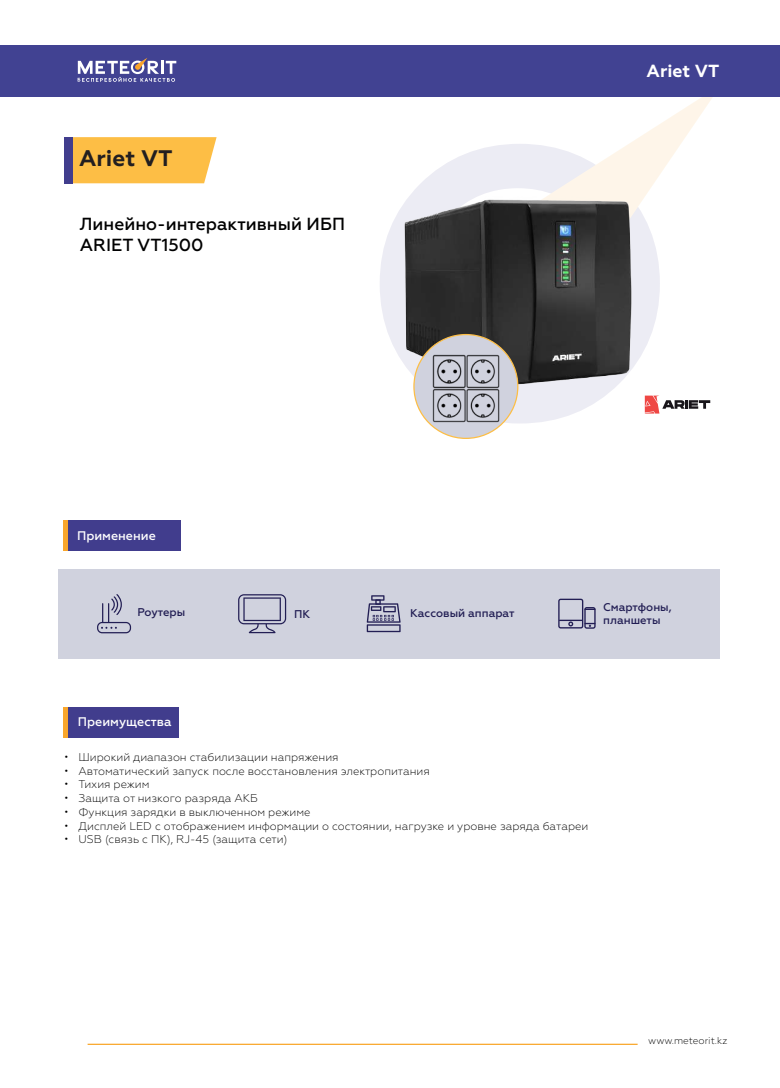
<style>
.page{position:relative;width:780px;height:1088px;background:#fff}
.page>*{position:absolute;margin:0;border:0;box-sizing:border-box;transform-origin:0 0}
.t1{font:700 22.5px "Geometria";color:#231f20}
.t2{font:500 17.5px/21px "Geometria";color:#000001}
.t3{font:700 17.5px "Geometria";color:#fff}
.t4{font:500 12.5px "Geometria";color:#fff}
.t5{font:300 11.25px "Geometria";color:#000001}
.t6{font:500 11.25px/13.5px "Geometria";color:#221e54}
.t7{font:300 10px "Geometria";color:#000001}
</style>
<div class="page">
<svg style="left:464px;top:97px;width:249px;height:239px"></svg>
<hr style="left:88px;top:1044px;width:549px;height:1px;background:#f9a62b">
<div style="left:0;top:45px;width:780px;height:52px;background:#414292"></div>
<svg style="left:78px;top:58px;width:98px;height:24px"></svg>
<div style="left:73px;top:137px;width:143px;height:46px;background:#fdbe45"></div>
<div style="left:64px;top:137px;width:9px;height:46px;background:#413d8d"></div>
<div style="left:63px;top:707px;width:116px;height:31px;background:#413d8d"></div>
<div style="left:63px;top:707px;width:5px;height:31px;background:#f9a62b"></div>
<svg style="left:649px;top:396px;width:61px;height:17px"></svg>
<div style="left:63px;top:521px;width:118px;height:30px;background:#413d8d"></div>
<div style="left:63px;top:521px;width:5px;height:30px;background:#f9a62b"></div>
<img style="left:382px;top:160px;width:267px;height:267px">
<div style="left:58px;top:569px;width:661px;height:89px;background:#d0d2de"></div>
<svg style="left:238px;top:594px;width:48px;height:39px"></svg>
<svg style="left:97px;top:594px;width:34px;height:39px"></svg>
<svg style="left:558px;top:599px;width:37px;height:30px"></svg>
<svg style="left:367px;top:595px;width:33px;height:37px"></svg>
<img style="left:392px;top:168px;width:251px;height:250px">
<div style="left:414px;top:334px;width:104px;height:104px;background:#d0d2de;border-radius:50%"></div>
<img style="left:433px;top:355px;width:67px;height:67px">
<h1 class="t1" style="left:79px;top:145px;width:95px">Ariet VT</h1>
<h2 class="t2" style="left:80px;top:214px;width:267px">Линейно-интерактивный ИБП<br>ARIET VT1500</h2>
<p class="t4" style="left:77px;top:528px;width:80px">Применение</p>
<h2 class="t3" style="left:646px;top:60px;width:74px">Ariet VT</h2>
<p class="t6" style="left:137px;top:606px;width:49px">Роутеры</p>
<p class="t6" style="left:603px;top:600px;width:70px">Смартфоны, планшеты</p>
<p class="t6" style="left:294px;top:607px;width:18px">ПК</p>
<p class="t6" style="left:410px;top:606px;width:106px">Кассовый аппарат</p>
<p class="t4" style="left:78px;top:714px;width:95px">Преимущества</p>
<p class="t5" style="left:64px;top:750px;width:276px">• Широкий диапазон стабилизации напряжения</p>
<p class="t5" style="left:64px;top:764px;width:367px">• Автоматический запуск после восстановления электропитания</p>
<p class="t5" style="left:64px;top:778px;width:87px">• Тихия режим</p>
<p class="t5" style="left:64px;top:791px;width:195px">• Защита от низкого разряда АКБ</p>
<p class="t5" style="left:64px;top:805px;width:248px">• Функция зарядки в выключенном режиме</p>
<p class="t5" style="left:64px;top:819px;width:525px">• Дисплей LED с отображением информации о состоянии, нагрузке и уровне заряда батареи</p>
<p class="t5" style="left:64px;top:833px;width:225px">• USB (связь с ПК), RJ-45 (защита сети)</p>
<p class="t7" style="left:648px;top:1035px;width:81px">www.meteorit.kz</p>
</div>
